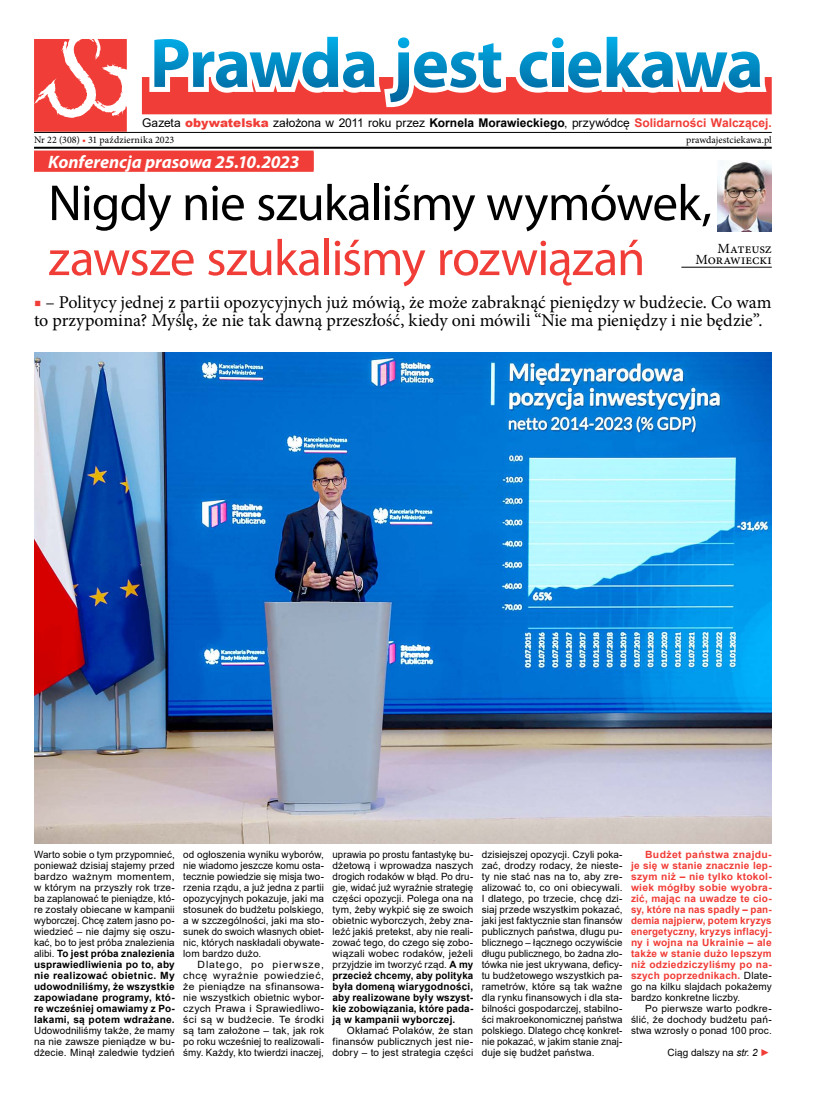
<style>
.page{position:relative;width:820px;height:1106px;background:#fff}
.page>*{position:absolute;margin:0;border:0;box-sizing:border-box;transform-origin:0 0}
.t1{font:51px "Myriad Pro";letter-spacing:-.02em;color:#000}
.t2{font:51px "Myriad Pro";letter-spacing:-.02em;color:#f13d37}
.t3{font:18px/18px "Minion Pro";letter-spacing:-.005em;color:#000}
.t4{font:italic 700 18px "Myriad Pro";letter-spacing:-.005em;color:#fff}
.t5{font:14px/11px "Minion Pro";letter-spacing:-.01em;color:#000;text-align:right}
.t6{font:12px "Arial";letter-spacing:-.005em;color:#000}
.t7{font:10px/11px "Arial";letter-spacing:.01em;color:#000;text-align:justify}
.t8{font:700 10px/11px "Arial";letter-spacing:.02em;color:#f13d37;text-align:justify;scale:1.04 1}
.t9{font:10px/11px "Arial";letter-spacing:.01em;color:#000;text-align:justify;scale:1.04 1}
.t10{font:10px "Minion Pro";color:#000}
.s1{font-weight:900;color:#f13d37}
.s2{font-weight:700}
.s3{font-weight:700;color:#f13d37}
.s4{color:#f13d37}
.s5{font-weight:400;color:#000}
.s6{font-style:italic}
.s7{font-style:italic;color:#f13d37}
</style>
<div class="page">
<hr style="left:34px;top:147px;width:737px;height:2px;background:#000">
<svg style="left:34px;top:39px;width:93px;height:93px"></svg>
<hr style="left:34px;top:132px;width:737px;height:1px;background:#000">
<svg style="left:142px;top:37px;width:629px;height:77px"></svg>
<div style="left:34px;top:152px;width:279px;height:20px;background:#f13d37"></div>
<div style="left:34px;top:150px;width:279px;height:20px;background:#f13d37"></div>
<hr style="left:681px;top:267px;width:90px;height:1px;background:#000">
<img style="left:717px;top:162px;width:54px;height:69px">
<img style="left:34px;top:352px;width:737px;height:491px">
<p class="t6" style="left:142px;top:114px;width:630px">Gazeta <span class="s1">obywatelska</span> założona w 2011 roku przez <span class="s2">Kornela Morawieckiego</span>, przywódcę <span class="s3">Solidarności Walczącej.</span></p>
<p class="t10" style="left:34px;top:133px;width:142px">Nr 22 (308) <span class="s4">•</span> 31 października 2023</p>
<p class="t10" style="left:686px;top:133px;width:87px">prawdajestciekawa.pl</p>
<h2 class="t4" style="left:48px;top:150px;width:252px">Konferencja prasowa 25.10.2023</h2>
<h1 class="t1" style="left:48px;top:171px;width:665px">Nigdy nie szukaliśmy wymówek,</h1>
<h1 class="t2" style="left:48px;top:226px;width:598px">zawsze szukaliśmy rozwiązań</h1>
<h2 class="t3" style="left:34px;top:293px;width:738px"><span class="s4">■</span> – Politycy jednej z partii opozycyjnych już mówią, że może zabraknąć pieniędzy w budżecie. Co wam to przypomina? Myślę, że nie tak dawną przeszłość, kiedy oni mówili “Nie ma pieniędzy i nie będzie”.</h2>
<h3 class="t5" style="left:695px;top:243px;width:78px">Mateusz<br>Morawiecki</h3>
<p class="t7" style="left:34px;top:849px;width:142px">Warto sobie o tym przypomnieć, ponieważ dzisiaj stajemy przed bardzo ważnym momentem, w którym na przyszły rok trze&shy;ba zaplanować te pieniądze, któ&shy;re zostały obiecane w kampanii wyborczej. Chcę zatem jasno po&shy;wiedzieć – nie dajmy się oszu&shy;kać, bo to jest próba znalezienia alibi. <span class="s2">To jest próba znalezienia usprawiedliwienia po to, aby nie realizować obietnic. My udowodniliśmy, że wszystkie zapowiadane programy, któ&shy;re wcześniej omawiamy z Po&shy;lakami, są potem wdrażane.</span></p>
<p class="t7" style="left:34px;top:1025px;width:142px">Udowodniliśmy także, że mamy na nie zawsze pieniądze w bu&shy;dżecie. Minął zaledwie tydzień</p>
<p class="t7" style="left:183px;top:849px;width:142px">od ogłoszenia wyniku wyborów, nie wiadomo jeszcze komu osta&shy;tecznie powiedzie się misja two&shy;rzenia rządu, a już jedna z partii opozycyjnych pokazuje, jaki ma stosunek do budżetu polskiego, a w szczególności, jaki ma sto&shy;sunek do swoich własnych obiet&shy;nic, których naskładali obywate&shy;lom bardzo dużo.</p>
<p class="t9" style="left:183px;top:959px;width:137px;text-indent:14px">Dlatego, po pierwsze, chcę wyraźnie powiedzieć, że pieniądze na sfinansowa&shy;nie wszystkich obietnic wybor&shy;czych Prawa i Sprawiedliwo&shy;ści są w budżecie. Te środki są tam założone – tak, jak rok po roku wcześniej to realizowali&shy;śmy. Każdy, kto twierdzi inaczej,</p>
<p class="t7" style="left:332px;top:849px;width:142px">uprawia po prostu fantastykę bu&shy;dżetową i wprowadza naszych drogich rodaków w błąd. Po dru&shy;gie, widać już wyraźnie strategię części opozycji. Polega ona na tym, żeby wykpić się ze swoich obietnic wyborczych, żeby zna&shy;leźć jakiś pretekst, aby nie reali&shy;zować tego, do czego się zobo&shy;wiązali wobec rodaków, jeżeli przyjdzie im tworzyć rząd. <span class="s2">A my przecież chcemy, aby polityka była domeną wiarygodności, aby realizowane były wszyst&shy;kie zobowiązania, które pada&shy;ją w kampanii wyborczej.</span></p>
<p class="t7" style="left:332px;top:1025px;width:142px;text-indent:14px">Okłamać Polaków, że stan finansów publicznych jest nie&shy;dobry – to jest strategia części</p>
<p class="t7" style="left:481px;top:849px;width:142px">dzisiejszej opozycji. Czyli poka&shy;zać, drodzy rodacy, że nieste&shy;ty nie stać nas na to, aby zre&shy;alizować to, co oni obiecywali.<br>I dlatego, po trzecie, chcę dzi&shy;siaj przede wszystkim pokazać, jaki jest faktycznie stan finansów publicznych państwa, długu pu&shy;blicznego – łącznego oczywiście długu publicznego, bo żadna zło&shy;tówka nie jest ukrywana, deficy&shy;tu budżetowego wszystkich pa&shy;rametrów, które są tak ważne dla rynku finansowych i dla sta&shy;bilności gospodarczej, stabilno&shy;ści makroekonomicznej państwa polskiego. Dlatego chcę konkret&shy;nie pokazać, w jakim stanie znaj&shy;duje się budżet państwa.</p>
<p class="t8" style="left:630px;top:849px;width:137px;text-indent:14px">Budżet państwa znajdu&shy;je się w stanie znacznie lep&shy;szym niż – nie tylko ktokol&shy;wiek mógłby sobie wyobra&shy;zić, mając na uwadze te cio&shy;sy, które na nas spadły – pan&shy;demia najpierw, potem kryzys energetyczny, kryzys inflacyj&shy;ny i wojna na Ukrainie – ale także w stanie dużo lepszym niż odziedziczyliśmy po na&shy;szych poprzednikach. <span class="s5">Dlate&shy;go na kilku slajdach pokażemy bardzo konkretne liczby.</span></p>
<p class="t7" style="left:630px;top:1003px;width:142px;text-indent:14px">Po pierwsze warto podkre&shy;ślić, że dochody budżetu pań&shy;stwa wzrosły o ponad 100 proc.</p>
<p class="t7" style="left:667px;top:1047px;width:104px">Ciąg dalszy na <span class="s6">str. 2</span> <span class="s7">►</span></p>
</div>
